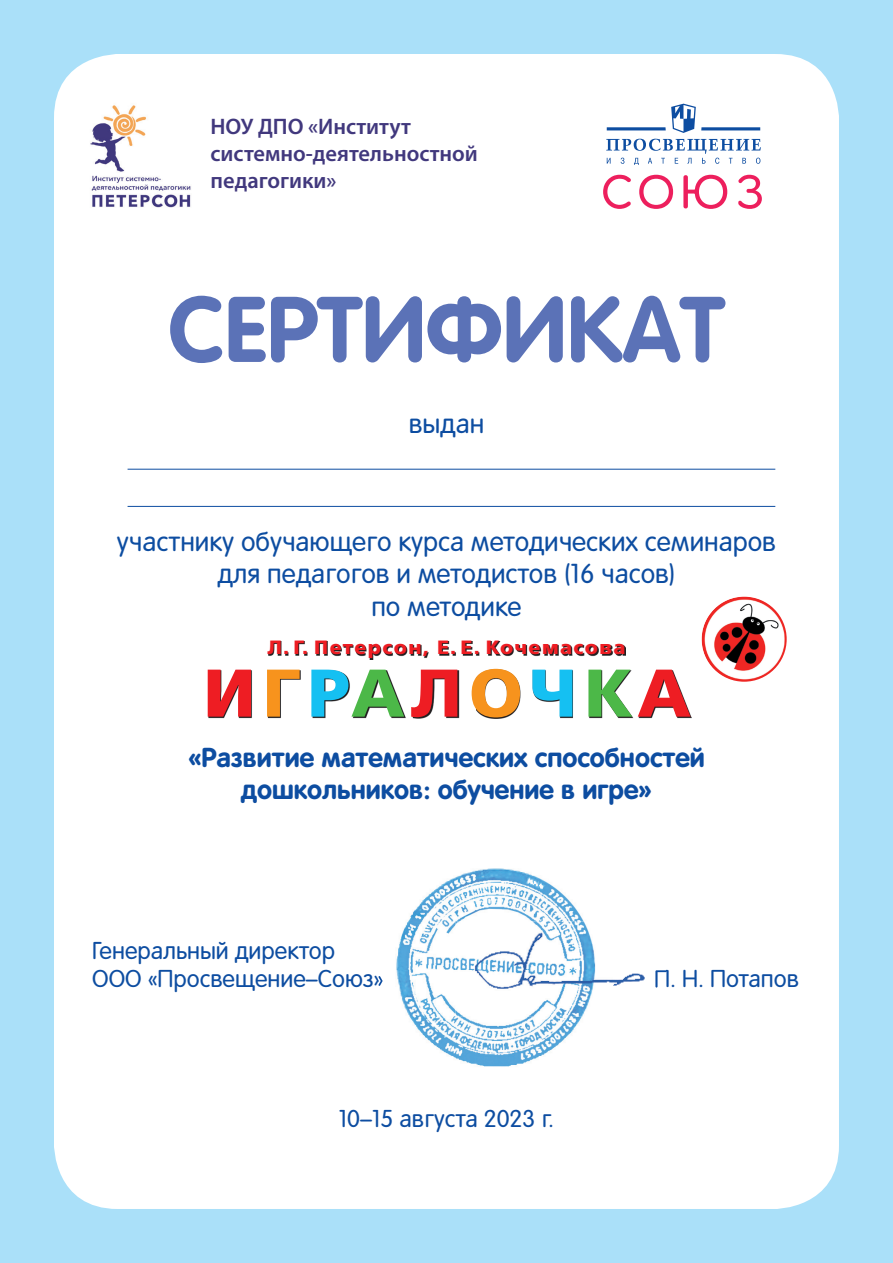
<style>
.page{position:relative;width:893px;height:1263px;background:#aae0f9}
.page>*{position:absolute;margin:0;border:0;box-sizing:border-box;transform-origin:0 0}
.t1{font:700 91.5px "Rotonda C";color:#5b72b7}
.t2{font:67.2px "Free Set Bold San Pin";letter-spacing:.105em;color:#ee1d23}
.t3{font:27px/32.4px "Rotonda C";color:#0d4da1;text-align:center}
.t4{font:700 27px/32.4px "Rotonda C";color:#0d4da1;text-align:center}
.t5{font:24px/28.8px "Rotonda C";color:#0d4da1}
.t6{font:600 22.5px/27px "Myriad Pro";color:#41387d}
.t7{font:19.2px "Free Set Bold San Pin";letter-spacing:.075em;color:#ee1d23}
.s1{color:#f7931d}
.s2{color:#15c0f2}
.s3{color:#4cb848}
</style>
<div class="page">
<div style="left:54px;top:54px;width:785px;height:1155px;background:#fff;border-radius:64px"></div>
<img style="left:90px;top:105px;width:101px;height:103px">
<svg style="left:671px;top:104px;width:25px;height:29px"></svg>
<hr style="left:607px;top:127px;width:59px;height:3px;background:#0d4da1">
<hr style="left:701px;top:127px;width:59px;height:3px;background:#0d4da1">
<svg style="left:606px;top:139px;width:155px;height:26px"></svg>
<svg style="left:603px;top:175px;width:28px;height:34px"></svg>
<svg style="left:639px;top:175px;width:34px;height:34px"></svg>
<svg style="left:683px;top:175px;width:44px;height:34px"></svg>
<svg style="left:738px;top:175px;width:24px;height:34px"></svg>
<img style="left:396px;top:868px;width:188px;height:199px">
<img style="left:378px;top:970px;width:78px;height:22px">
<img style="left:456px;top:921px;width:140px;height:95px">
<img style="left:456px;top:970px;width:210px;height:22px">
<img style="left:702px;top:597px;width:85px;height:85px;border-radius:43px">
<img style="left:269px;top:642px;width:356px;height:17px">
<img style="left:209px;top:670px;width:482px;height:48px">
<hr style="left:128px;top:469px;width:647px;height:1px;background:#0d4da1">
<hr style="left:128px;top:506px;width:647px;height:1px;background:#0d4da1">
<p class="t6" style="left:210px;top:112px;width:269px">НОУ ДПО «Институт системно-деятельностной педагогики»</p>
<h1 class="t1" style="left:169px;top:276px;width:557px">СЕРТИФИКАТ</h1>
<p class="t3" style="left:409px;top:408px;width:77px">выдан</p>
<p class="t3" style="left:117px;top:525px;width:661px">участнику обучающего курса методических семинаров для педагогов и методистов (16 часов)<br>по методике</p>
<p class="t7" style="left:268px;top:636px;width:359px">Л. Г. Петерсон, Е. Е. Кочемасова</p>
<h2 class="t2" style="left:203px;top:653px;width:488px">И<span class="s1">Г</span><span class="s2">Р</span><span class="s3">А</span>Л<span class="s1">О</span><span class="s2">Ч</span><span class="s3">К</span>А</h2>
<p class="t4" style="left:188px;top:741px;width:518px">«Развитие математических способностей дошкольников: обучение в игре»</p>
<p class="t5" style="left:92px;top:936px;width:293px">Генеральный директор<br>ООО «Просвещение–Союз»</p>
<p class="t5" style="left:339px;top:1104px;width:217px">10–15 августа 2023 г.</p>
<p class="t5" style="left:654px;top:965px;width:146px">П. Н. Потапов</p>
</div>
